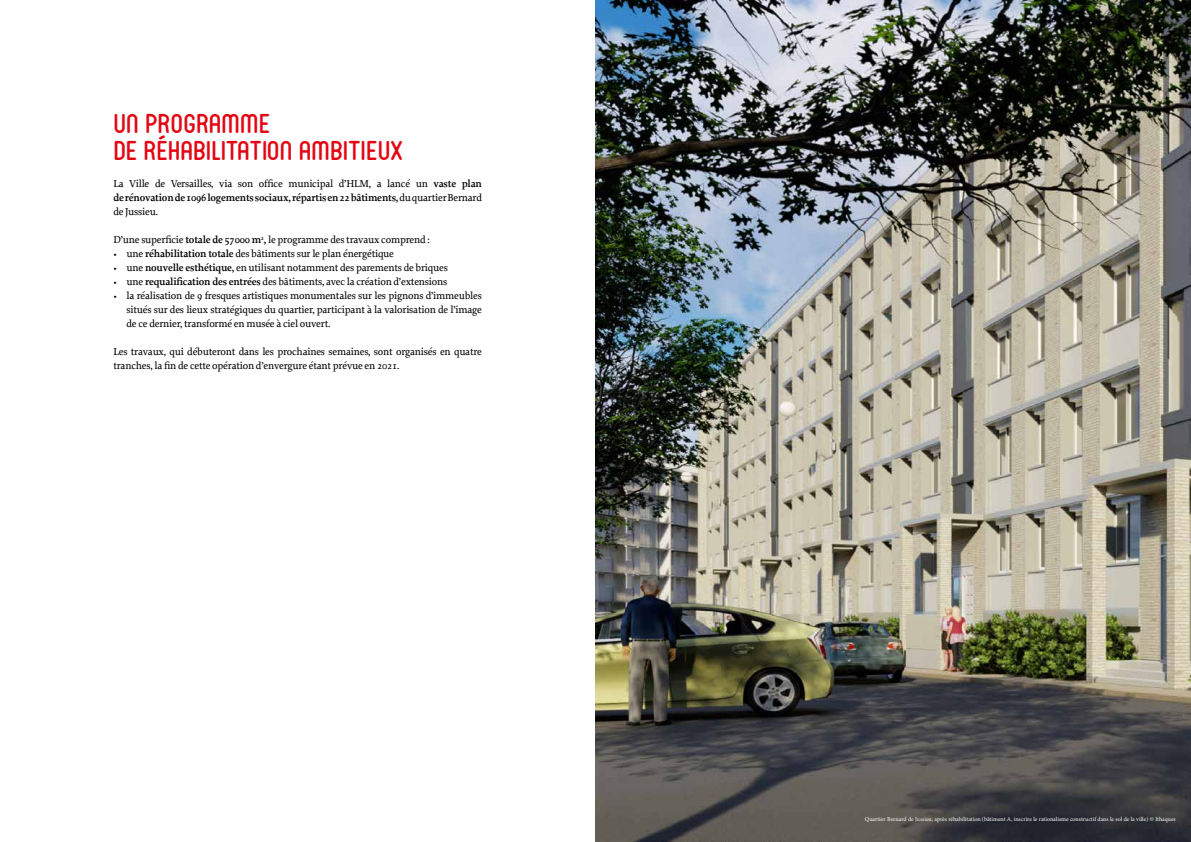
<style>
.page{position:relative;width:1191px;height:842px;background:#fff}
.page>*{position:absolute;margin:0;border:0;box-sizing:border-box;transform-origin:0 0}
.t1{font:26px/27px "FV Almelo";letter-spacing:.01em;color:#e30613}
.t2{font:500 10.5px/14px "Proforma";letter-spacing:-.02em;color:#000;text-align:justify}
.t3{font:6px "Minion Pro";color:#fff}
.s1{font-weight:600}
</style>
<div class="page">
<img style="left:596px;top:0;width:595px;height:842px">
<h1 class="t1" style="left:113px;top:108px;width:291px">UN PROGRAMME<br>DE RÉHABILITATION AMBITIEUX</h1>
<p class="t2" style="left:113px;top:177px;width:370px">La Ville de Versailles, via son office municipal d’HLM, a lancé un <span class="s1">vaste plan de rénovation de 1096 logements sociaux, répartis en 22 bâtiments,</span> du quartierBernard de Jussieu.</p>
<p class="t2" style="left:113px;top:233px;width:318px">D’une superficie <span class="s1">totale de 57000 m</span><sup>2</sup><span class="s1">,</span> le programme des travaux comprend :</p>
<p class="t2" style="left:113px;top:247px;width:282px">• une <span class="s1">réhabilitation totale</span> des bâtiments sur le plan énergétique</p>
<p class="t2" style="left:113px;top:261px;width:336px">• une <span class="s1">nouvelle esthétique,</span> en utilisant notamment des parements de briques</p>
<p class="t2" style="left:113px;top:275px;width:335px">• une <span class="s1">requalification des entrées</span> des bâtiments, avec la création d’extensions</p>
<p class="t2" style="left:127px;top:289px;width:357px;text-indent:-13px">• la réalisation de 9 fresques artistiques monumentales sur les pignons d’immeubles situés sur des lieux stratégiques du quartier, participant à la valorisation de l’image de ce dernier, transformé en musée à ciel ouvert.</p>
<p class="t2" style="left:113px;top:345px;width:370px">Les travaux, qui débuteront dans les prochaines semaines, sont organisés en quatre tranches, la fin de cette opération d’envergure étant prévue en 2021.</p>
<p class="t3" style="left:865px;top:815px;width:312px">Quartier Bernard de Jussieu, après réhabilitation (bâtiment A, inscrire le rationalisme constructif dans le sol de la ville) © Ithaques</p>
</div>
